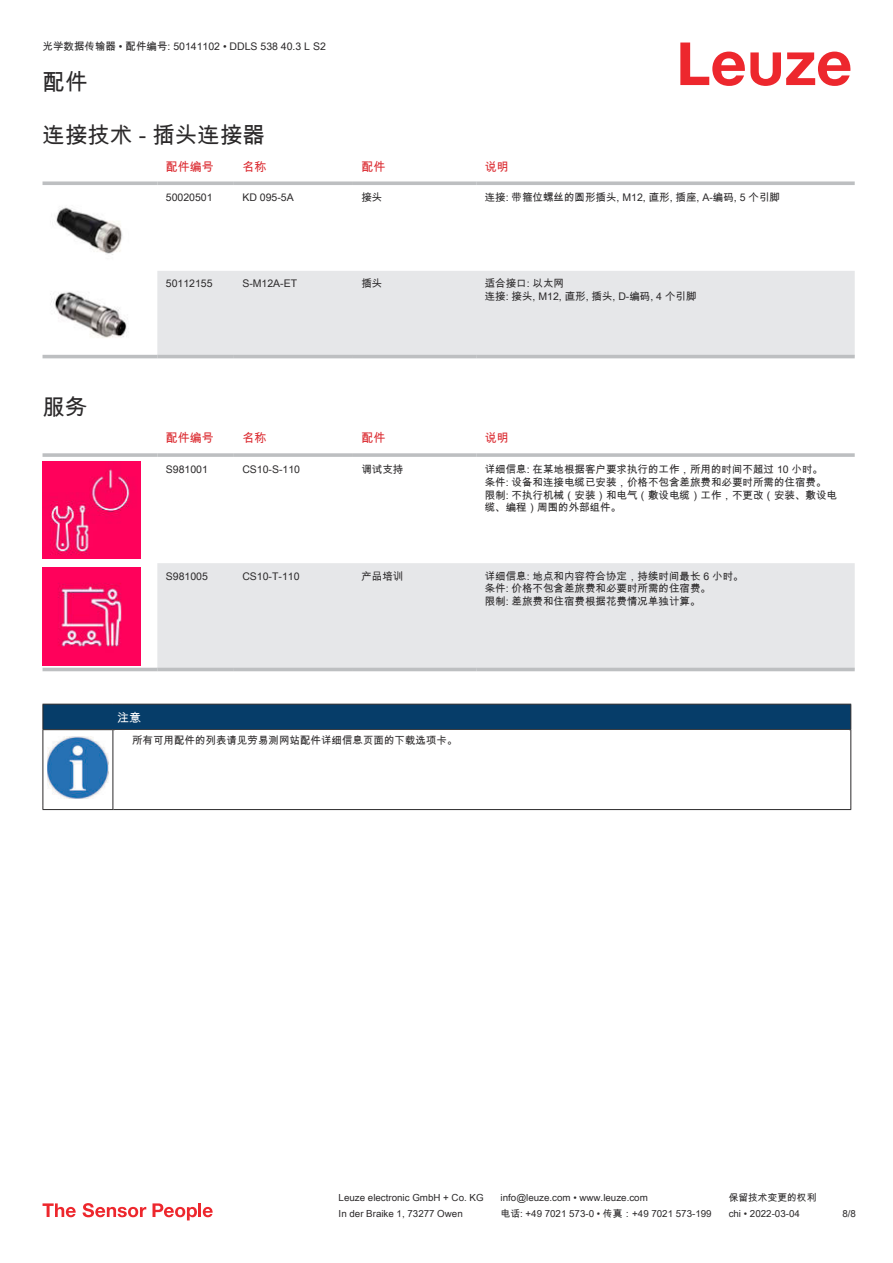
<style>
.page{position:relative;width:893px;height:1263px;background:#fff}
.page>*{position:absolute;margin:0;border:0;box-sizing:border-box;transform-origin:0 0}
.t1{font:22.5px "Arial Unicode MS";color:#2b292a}
.t2{font:12px "Arial Unicode MS";color:#db2a30}
.t3{font:12px "Arial Unicode MS";color:#fff}
.t4{font:10.5px/12.6px "Arial Unicode MS";color:#2b292a}
.t5{font:9.75px "Arial Unicode MS";color:#2b292a}
</style>
<div class="page">
<svg style="left:680px;top:43px;width:170px;height:43px"></svg>
<svg style="left:43px;top:354px;width:812px;height:5px"></svg>
<div style="left:157px;top:271px;width:698px;height:84px;background:#e6e7e9"></div>
<svg style="left:43px;top:181px;width:114px;height:4px"></svg>
<svg style="left:157px;top:181px;width:77px;height:4px"></svg>
<svg style="left:234px;top:181px;width:119px;height:4px"></svg>
<svg style="left:353px;top:181px;width:123px;height:4px"></svg>
<svg style="left:476px;top:181px;width:379px;height:4px;background:#c4c6c8"></svg>
<hr style="left:43px;top:355px;width:114px;height:3px;background:#bdbfc1">
<hr style="left:157px;top:355px;width:77px;height:3px;background:#bdbfc1">
<hr style="left:234px;top:355px;width:119px;height:3px;background:#bdbfc1">
<hr style="left:353px;top:355px;width:123px;height:3px;background:#bdbfc1">
<hr style="left:476px;top:355px;width:379px;height:3px;background:#bdbfc1">
<img style="left:56px;top:207px;width:67px;height:48px">
<img style="left:51px;top:292px;width:76px;height:46px">
<svg style="left:43px;top:461px;width:812px;height:211px"></svg>
<div style="left:157px;top:563px;width:698px;height:105px;background:#e6e7e9"></div>
<svg style="left:43px;top:453px;width:114px;height:4px"></svg>
<hr style="left:157px;top:453px;width:77px;height:4px;background:#c5c7c9">
<svg style="left:234px;top:453px;width:119px;height:4px"></svg>
<svg style="left:353px;top:453px;width:123px;height:4px"></svg>
<hr style="left:476px;top:453px;width:379px;height:4px;background:#c5c7c9">
<hr style="left:43px;top:668px;width:114px;height:3px;background:#bdbfc1">
<hr style="left:157px;top:668px;width:77px;height:3px;background:#bdbfc1">
<hr style="left:234px;top:668px;width:119px;height:3px;background:#bdbfc1">
<hr style="left:353px;top:668px;width:123px;height:3px;background:#bdbfc1">
<hr style="left:476px;top:668px;width:379px;height:3px;background:#bdbfc1">
<img style="left:43px;top:461px;width:97px;height:98px">
<img style="left:43px;top:567px;width:97px;height:98px">
<div style="left:43px;top:704px;width:808px;height:26px;background:#063d69"></div>
<hr style="left:113px;top:729px;width:738px;height:1px;background:#2b292a">
<hr style="left:43px;top:730px;width:1px;height:75px;background:#2b292a">
<hr style="left:113px;top:730px;width:1px;height:75px;background:#2b292a">
<hr style="left:850px;top:730px;width:1px;height:75px;background:#2b292a">
<hr style="left:43px;top:809px;width:70px;height:1px;background:#2b292a">
<hr style="left:113px;top:809px;width:738px;height:1px;background:#2b292a">
<img style="left:47px;top:736px;width:61px;height:63px">
<svg style="left:43px;top:1203px;width:33px;height:14px"></svg>
<svg style="left:83px;top:1203px;width:63px;height:14px"></svg>
<svg style="left:153px;top:1203px;width:44px;height:17px"></svg>
<hr style="left:198px;top:1203px;width:3px;height:14px;background:#ed272d">
<svg style="left:203px;top:1207px;width:10px;height:10px"></svg>
<p class="t4" style="left:43px;top:40px;width:285px">光学数据传输器 • 配件编号: 50141102 • DDLS 538 40.3 L S2</p>
<h1 class="t1" style="left:43px;top:66px;width:46px">配件</h1>
<h1 class="t1" style="left:43px;top:119px;width:224px">连接技术 - 插头连接器</h1>
<p class="t2" style="left:166px;top:158px;width:49px">配件编号</p>
<p class="t2" style="left:242px;top:158px;width:25px">名称</p>
<p class="t2" style="left:361px;top:158px;width:25px">配件</p>
<p class="t2" style="left:485px;top:158px;width:25px">说明</p>
<p class="t4" style="left:166px;top:191px;width:48px">50020501</p>
<p class="t4" style="left:242px;top:191px;width:53px">KD 095-5A</p>
<p class="t4" style="left:361px;top:191px;width:22px">接头</p>
<p class="t4" style="left:485px;top:191px;width:297px">连接: 带箍位螺丝的圆形插头, M12, 直形, 插座, A-编码, 5 个引脚</p>
<h1 class="t1" style="left:43px;top:391px;width:46px">服务</h1>
<p class="t4" style="left:166px;top:277px;width:48px">50112155</p>
<p class="t4" style="left:242px;top:277px;width:56px">S-M12A-ET</p>
<p class="t4" style="left:361px;top:277px;width:22px">插头</p>
<p class="t4" style="left:485px;top:277px;width:213px">适合接口: 以太网<br>连接: 接头, M12, 直形, 插头, D-编码, 4 个引脚</p>
<p class="t2" style="left:166px;top:429px;width:49px">配件编号</p>
<p class="t2" style="left:242px;top:429px;width:25px">名称</p>
<p class="t2" style="left:361px;top:429px;width:25px">配件</p>
<p class="t2" style="left:485px;top:429px;width:25px">说明</p>
<p class="t4" style="left:166px;top:463px;width:44px">S981001</p>
<p class="t4" style="left:242px;top:463px;width:59px">CS10-S-110</p>
<p class="t4" style="left:361px;top:463px;width:43px">调试支持</p>
<p class="t4" style="left:485px;top:463px;width:354px">详细信息: 在某地根据客户要求执行的工作，所用的时间不超过 10 小时。<br>条件: 设备和连接电缆已安装，价格不包含差旅费和必要时所需的住宿费。限制: 不执行机械（安装）和电气（敷设电缆）工作，不更改（安装、敷设电缆、编 程）周围的外部组件。</p>
<p class="t4" style="left:166px;top:569px;width:44px">S981005</p>
<p class="t4" style="left:242px;top:569px;width:59px">CS10-T-110</p>
<p class="t4" style="left:361px;top:569px;width:43px">产品培训</p>
<p class="t4" style="left:485px;top:569px;width:261px">详细信息: 地点和内容符合协定，持续时间最长 6 小时。条件: 价格不包含差旅费和必要时所需的住宿费。<br>限制: 差旅费和住宿费根据花费情况单独计算。</p>
<p class="t3" style="left:117px;top:709px;width:25px">注意</p>
<p class="t4" style="left:132px;top:734px;width:327px">所有可用配件的列表请见劳易测网站配件详细信息页面的下载选项卡。</p>
<p class="t5" style="left:339px;top:1191px;width:146px">Leuze electronic GmbH + Co. KG</p>
<p class="t5" style="left:501px;top:1191px;width:149px">info@leuze.com • www.leuze.com</p>
<p class="t5" style="left:729px;top:1191px;width:89px">保留技术变更的权利</p>
<p class="t5" style="left:339px;top:1206px;width:126px">In der Braike 1, 73277 Owen</p>
<p class="t5" style="left:501px;top:1206px;width:212px">电话: +49 7021 573-0 • 传真：+49 7021 573-199</p>
<p class="t5" style="left:729px;top:1206px;width:73px">chi • 2022-03-04</p>
<p class="t5" style="left:842px;top:1206px;width:15px">8 /8</p>
</div>
